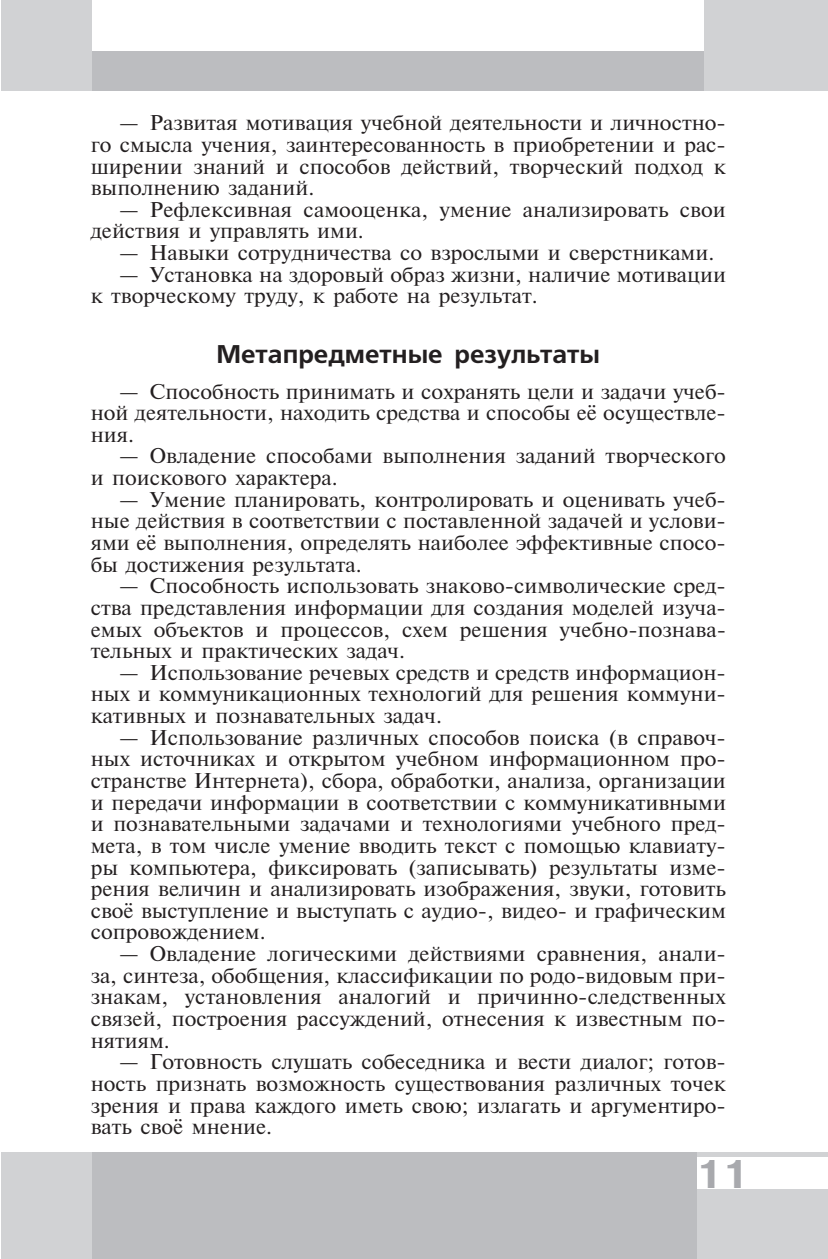
<style>
.page{position:relative;width:828px;height:1259px;background:#fff}
.page>*{position:absolute;margin:0;border:0;box-sizing:border-box;transform-origin:0 0}
.t1{font:700 40px "Pragmatica C";color:#a8a9ad}
.t2{font:700 25.6px "Free Set C";color:#231f20}
.t3{font:21.4px/21.6px "Newton C San Pin";color:#231f20;text-align:justify}
</style>
<div class="page">
<div style="left:18px;top:51px;width:783px;height:40px;background:#bcbdc0"></div>
<div style="left:1px;top:0;width:91px;height:91px;background:#d1d2d4"></div>
<div style="left:704px;top:0;width:124px;height:91px;background:#d1d2d4"></div>
<div style="left:46px;top:1152px;width:782px;height:107px;background:#bcbdc0"></div>
<div style="left:1px;top:1152px;width:91px;height:107px;background:#d1d2d4"></div>
<div style="left:697px;top:1152px;width:131px;height:107px;background:#d1d2d4"></div>
<div style="left:697px;top:1157px;width:131px;height:32px;background:#fff"></div>
<p class="t3" style="left:91px;top:114px;width:636px;text-indent:28px">— Развитая мотивация учебной деятельности и личностно&shy;го смысла учения, заинтересованность в приобретении и рас&shy;ширении знаний и способов действий, творческий подход к выполнению заданий.</p>
<p class="t3" style="left:91px;top:200px;width:636px;text-indent:28px">— Рефлексивная самооценка, умение анализировать свои действия и управлять ими.</p>
<p class="t3" style="left:119px;top:243px;width:597px">— Навыки сотрудничества со взрослыми и сверстниками.</p>
<p class="t3" style="left:91px;top:265px;width:636px;text-indent:28px">— Установка на здоровый образ жизни, наличие мотивации к творческому труду, к работе на результат.</p>
<p class="t2" style="left:216px;top:345px;width:385px">Метапредметные результаты</p>
<p class="t3" style="left:91px;top:382px;width:636px;text-indent:28px">— Способность принимать и сохранять цели и задачи учеб&shy;ной деятельности, находить средства и способы её осуществле&shy;ния.</p>
<p class="t3" style="left:91px;top:447px;width:636px;text-indent:28px">— Овладение способами выполнения заданий творческого и поискового характера.</p>
<p class="t3" style="left:91px;top:490px;width:636px;text-indent:28px">— Умение планировать, контролировать и оценивать учеб&shy;ные действия в соответствии с поставленной задачей и услови&shy;ями её выполнения, определять наиболее эффективные спосо&shy;бы достижения результата.</p>
<p class="t3" style="left:91px;top:577px;width:636px;text-indent:28px">— Способность использовать знаково-символические сред&shy;ства представления информации для создания моделей изуча&shy;емых объектов и процессов, схем решения учебно-познава&shy;тельных и практических задач.</p>
<p class="t3" style="left:91px;top:663px;width:636px;text-indent:28px">— Использование речевых средств и средств информацион&shy;ных и коммуникационных технологий для решения коммуни&shy;кативных и познавательных задач.</p>
<p class="t3" style="left:91px;top:728px;width:636px;text-indent:28px">— Использование различных способов поиска (в справоч&shy;ных источниках и открытом учебном информационном про&shy;странстве Интернета), сбора, обработки, анализа, организации и передачи информации в соответствии с коммуникативными и познавательными задачами и технологиями учебного пред&shy;мета, в том числе умение вводить текст с помощью клавиату&shy;ры компьютера, фиксировать (записывать) результаты изме&shy;рения величин и анализировать изображения, звуки, готовить своё выступление и выступать с аудио-, видео- и графическим сопровождением.</p>
<p class="t3" style="left:91px;top:944px;width:636px;text-indent:28px">— Овладение логическими действиями сравнения, анали&shy;за, синтеза, обобщения, классификации по родо-видовым при&shy;знакам, установления аналогий и причинно-следственных связей, построения рассуждений, отнесения к известным по&shy;нятиям.</p>
<p class="t3" style="left:91px;top:1052px;width:636px;text-indent:28px">— Готовность слушать собеседника и вести диалог; готов&shy;ность признать возможность существования различных точек зрения и права каждого иметь свою; излагать и аргументиро&shy;вать своё мнение.</p>
<h1 class="t1" style="left:696px;top:1158px;width:54px">11</h1>
</div>
